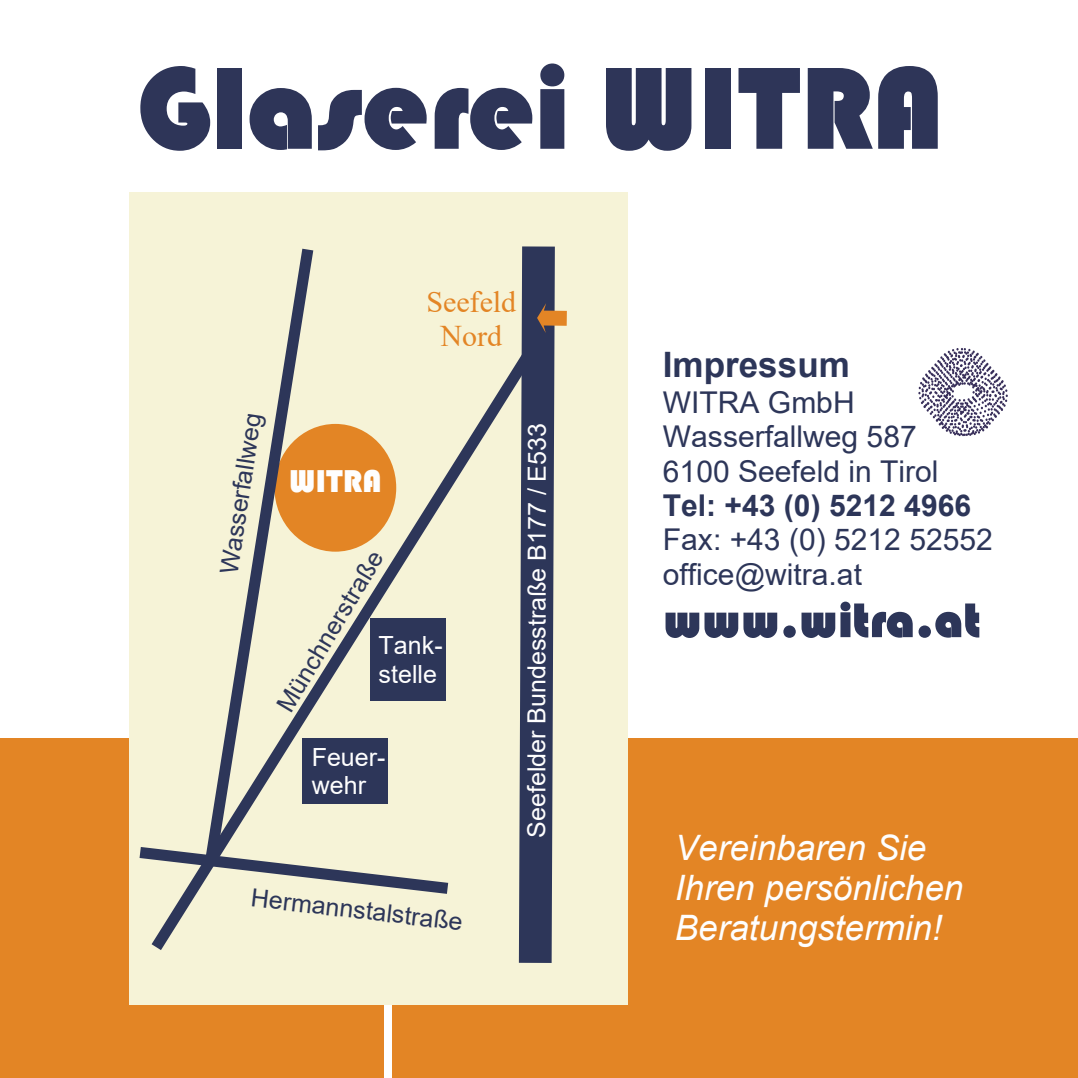
<style>
.page{position:relative;width:1078px;height:1078px;background:#fff}
.page>*{position:absolute;margin:0;border:0;box-sizing:border-box;transform-origin:0 0}
.t1{font:italic 35px/40.2px "Arial";color:#fefefe}
.t2{font:700 35px "Arial";color:#2d3659}
.t3{font:32.5px "Bauhaus 93";color:#fefefe}
.t4{font:30px/34.5px "Arial";color:#2d3659}
.t5{font:700 30px "Arial";color:#2d3659}
.t6{font:30px/34.5px "Times New Roman";color:#e38525;text-align:center}
.t7{font:25px/28.8px "Arial";color:#fefefe}
.t8{font:25px "Arial";color:#2d3659}
</style>
<div class="page">
<div style="left:392px;top:738px;width:685px;height:339px;background:#e38525"></div>
<svg style="left:140px;top:66px;width:70px;height:85px"></svg>
<div style="left:217px;top:68px;width:24px;height:81px;background:#2e3558"></div>
<svg style="left:249px;top:88px;width:63px;height:62px"></svg>
<svg style="left:318px;top:88px;width:108px;height:62px"></svg>
<svg style="left:434px;top:88px;width:98px;height:62px"></svg>
<svg style="left:540px;top:63px;width:24px;height:86px;background:#444a69"></svg>
<svg style="left:606px;top:68px;width:85px;height:83px;background:#464c6b"></svg>
<div style="left:705px;top:68px;width:26px;height:81px;background:#2e3558"></div>
<svg style="left:738px;top:68px;width:61px;height:81px"></svg>
<svg style="left:807px;top:68px;width:65px;height:81px;background:#515774"></svg>
<svg style="left:878px;top:66px;width:59px;height:83px;background:#494f6d"></svg>
<div style="left:0;top:738px;width:383px;height:339px;background:#e38525"></div>
<svg style="left:918px;top:348px;width:89px;height:88px"></svg>
<div style="left:129px;top:192px;width:499px;height:812px;background:#f6f3d7"></div>
<svg style="left:151px;top:361px;width:367px;height:588px"></svg>
<svg style="left:205px;top:249px;width:108px;height:597px"></svg>
<svg style="left:139px;top:846px;width:309px;height:47px"></svg>
<svg style="left:518px;top:246px;width:48px;height:716px"></svg>
<div style="left:370px;top:617px;width:75px;height:83px;background:#2d3659"></div>
<div style="left:302px;top:737px;width:86px;height:66px;background:#2d3659"></div>
<svg style="left:665px;top:612px;width:112px;height:25px;background:#5a617d"></svg>
<svg style="left:783px;top:625px;width:12px;height:12px"></svg>
<svg style="left:801px;top:601px;width:111px;height:36px"></svg>
<svg style="left:918px;top:603px;width:61px;height:34px"></svg>
<p class="t6" style="left:426px;top:287px;width:91px">Seefeld<br>Nord</p>
<p class="t8" style="left:219px;top:572px;width:164px;rotate:-81deg">Wasserfallweg</p>
<p class="t3" style="left:289px;top:463px;width:94px">WITRA</p>
<p class="t8" style="left:275px;top:704px;width:184px;rotate:-59deg">Münchnerstraße</p>
<p class="t7" style="left:378px;top:633px;width:65px">Tank&shy;stelle</p>
<p class="t7" style="left:312px;top:744px;width:75px">Feuer&shy;wehr</p>
<p class="t8" style="left:252px;top:886px;width:214px;rotate:7deg">Hermannstalstraße</p>
<p class="t7" style="left:524px;top:837px;width:416px;rotate:-90deg">Seefelder Bundesstraße B177 / E533</p>
<p class="t2" style="left:662px;top:351px;width:188px">Impressum</p>
<p class="t4" style="left:662px;top:387px;width:277px">WITRA GmbH<br>Wasserfallweg 587<br>6100 Seefeld in Tirol</p>
<p class="t5" style="left:662px;top:494px;width:310px">Tel: +43 (0) 5212 4966</p>
<p class="t4" style="left:662px;top:525px;width:331px">Fax: +43 (0) 5212 52552 office@witra.at</p>
<p class="t1" style="left:674px;top:830px;width:290px">Vereinbaren Sie<br>Ihren persönlichen<br>Beratungstermin!</p>
</div>
